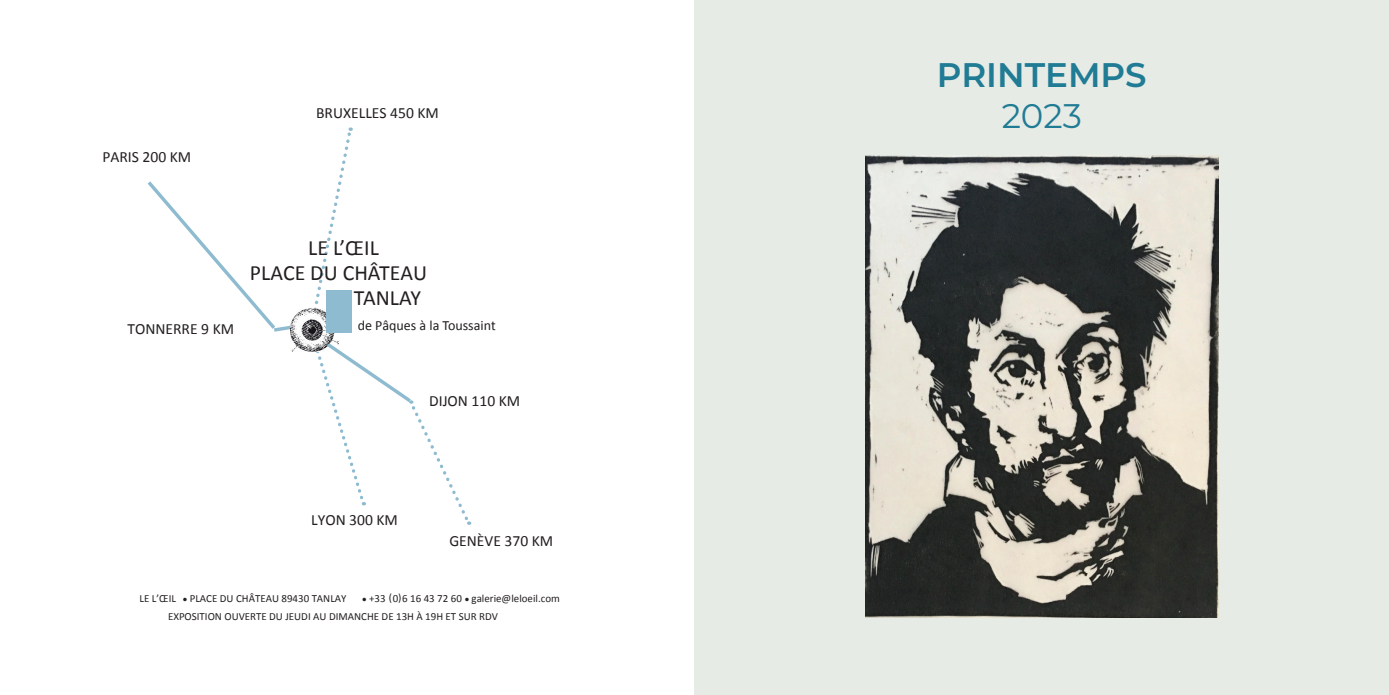
<style>
.page{position:relative;width:1389px;height:695px;background:#fff}
.page>*{position:absolute;margin:0;border:0;box-sizing:border-box;transform-origin:0 0}
.t1{font:100 34.12px/40.9px "Montserrat";color:#207b94;text-align:center}
.t2{font:21.88px "Calibri";color:#231f20}
.t3{font:15.58px "Calibri";color:#231f20}
.t4{font:14px "Calibri";color:#231f20}
.t5{font:10.85px/17.5px "Calibri";color:#231f20}
.s1{font-family:"Scala Sans";font-weight:700}
</style>
<div class="page">
<svg style="left:147px;top:127px;width:325px;height:397px"></svg>
<div style="left:694px;top:0;width:695px;height:694px;background:#e7ebe6"></div>
<img style="left:865px;top:155px;width:354px;height:462px">
<h3 class="t3" style="left:102px;top:147px;width:90px">PARIS 200 KM</h3>
<h3 class="t3" style="left:316px;top:103px;width:124px">BRUXELLES 450 KM</h3>
<h3 class="t3" style="left:128px;top:318px;width:108px">TONNERRE 9 KM</h3>
<h2 class="t2" style="left:308px;top:234px;width:72px">LE L’ŒIL</h2>
<h2 class="t2" style="left:250px;top:259px;width:179px">PLACE DU CHÂTEAU</h2>
<h2 class="t2" style="left:354px;top:284px;width:69px">TANLAY</h2>
<p class="t4" style="left:358px;top:317px;width:140px">de Pâques à la Toussaint</p>
<h3 class="t3" style="left:429px;top:391px;width:93px">DIJON 110 KM</h3>
<h3 class="t3" style="left:311px;top:510px;width:88px">LYON 300 KM</h3>
<h3 class="t3" style="left:449px;top:531px;width:105px">GENÈVE 370 KM</h3>
<p class="t5" style="left:168px;top:590px;width:393px;text-indent:195px"><span class="s1">•</span> +33 (0)6 16 43 72 60 <span class="s1">•</span> galerie@leloeil.com<br>EXPOSITION OUVERTE DU JEUDI AU DIMANCHE DE 13H À 19H ET SUR RDV</p>
<p class="t5" style="left:140px;top:590px;width:209px">LE L’ŒIL <span class="s1">•</span> PLACE DU CHÂTEAU 89430 TANLAY</p>
<h1 class="t1" style="left:937px;top:54px;width:211px">PRINTEMPS<br>2023</h1>
</div>
